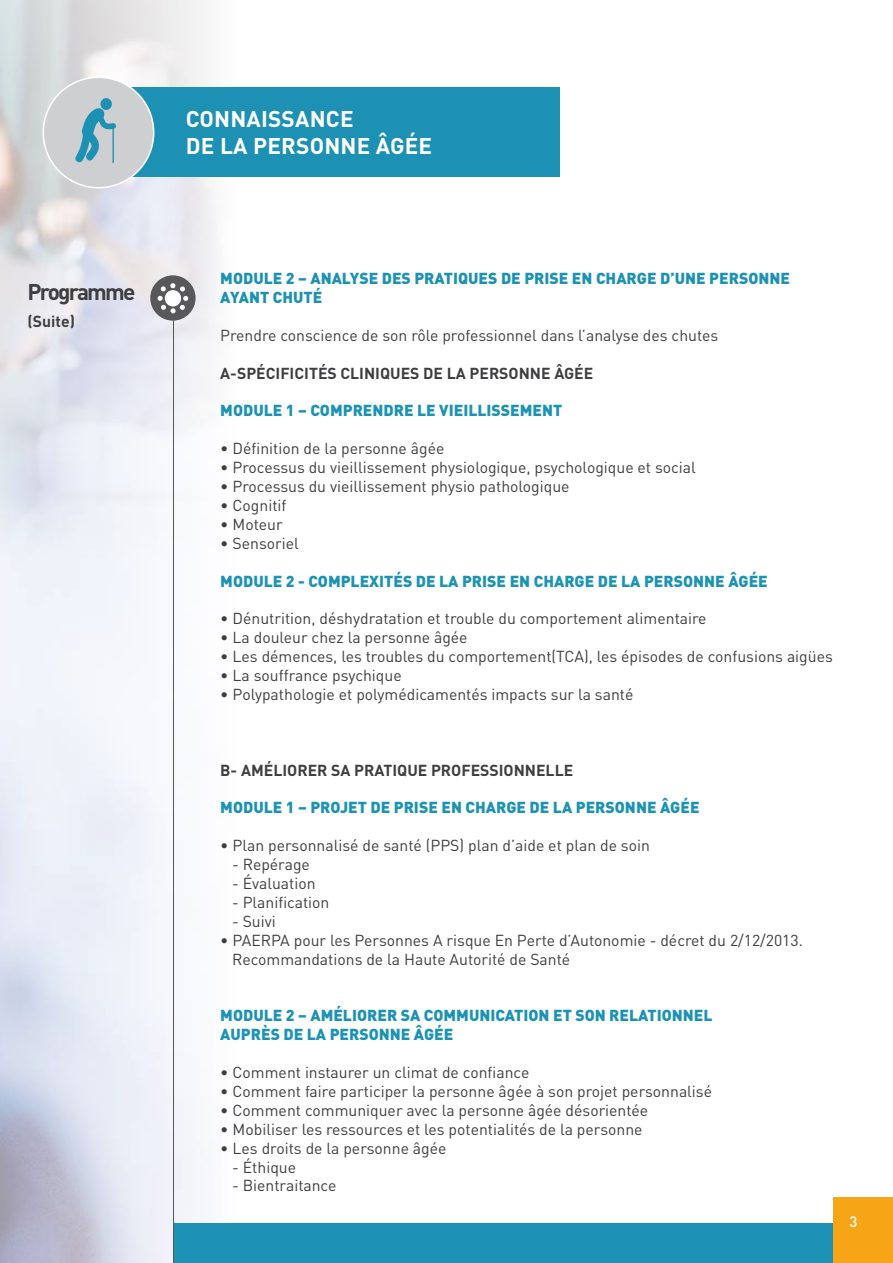
<style>
.page{position:relative;width:893px;height:1263px;background:#fff}
.page>*{position:absolute;margin:0;border:0;box-sizing:border-box;transform-origin:0 0}
.t1{font:700 22.5px/27px "DIN Pro";letter-spacing:.01em;color:#fff}
.t2{font:700 22.5px "DIN Pro";letter-spacing:-.08em;color:#3e3d40}
.t3{font:15.75px/18.9px "DIN Pro";color:#3e3d40}
.t4{font:900 15.75px "DIN Pro";color:#1c92b5}
.t5{font:700 15.75px "DIN Pro";color:#3e3d40}
.t6{font:900 15.75px/18.9px "DIN Pro";color:#1b92b6}
.t7{font:900 15.75px/18.9px "DIN Pro";color:#1d91b4}
.t8{font:15.75px "DIN Pro";color:#3e3e40}
.t9{font:500 15px "DIN Pro";color:#fff}
</style>
<div class="page">
<img style="left:0;top:0;width:268px;height:1263px">
<div style="left:173px;top:1224px;width:720px;height:39px;background:#1d91b3"></div>
<div style="left:834px;top:1197px;width:59px;height:66px;background:#f6a517"></div>
<hr style="left:173px;top:297px;width:1px;height:966px;background:#58585a">
<div style="left:150px;top:275px;width:46px;height:46px;background:#58585a;border-radius:50%"></div>
<svg style="left:158px;top:283px;width:30px;height:30px"></svg>
<div style="left:131px;top:87px;width:429px;height:90px;background:#1d91b3"></div>
<div style="left:43px;top:77px;width:111px;height:111px;background:#cecfd0;border-radius:50%"></div>
<div style="left:43px;top:77px;width:111px;height:111px;border:2px solid #fff;border-radius:50%"></div>
<svg style="left:75px;top:108px;width:41px;height:55px"></svg>
<div style="left:101px;top:98px;width:11px;height:12px;background:#1d91b3;border-radius:50%"></div>
<h1 class="t2" style="left:28px;top:277px;width:109px">Programme</h1>
<p class="t5" style="left:28px;top:311px;width:49px">(Suite)</p>
<h1 class="t1" style="left:186px;top:104px;width:248px">CONNAISSANCE<br>DE LA PERSONNE ÂGÉE</h1>
<p class="t7" style="left:220px;top:268px;width:571px">MODULE 2 – ANALYSE DES PRATIQUES DE PRISE EN CHARGE D’UNE PERSONNE<br>AYANT CHUTÉ</p>
<p class="t8" style="left:220px;top:324px;width:499px">Prendre conscience de son rôle professionnel dans l’analyse des chutes</p>
<p class="t5" style="left:220px;top:362px;width:375px">A-SPÉCIFICITÉS CLINIQUES DE LA PERSONNE ÂGÉE</p>
<p class="t4" style="left:220px;top:400px;width:343px">MODULE 1 – COMPRENDRE LE VIEILLISSEMENT</p>
<p class="t3" style="left:220px;top:438px;width:226px">• Définition de la personne âgée</p>
<p class="t3" style="left:220px;top:457px;width:477px">• Processus du vieillissement physiologique, psychologique et social</p>
<p class="t3" style="left:220px;top:476px;width:351px">• Processus du vieillissement physio pathologique</p>
<p class="t3" style="left:220px;top:495px;width:68px">• Cognitif</p>
<p class="t3" style="left:220px;top:514px;width:64px">• Moteur</p>
<p class="t3" style="left:220px;top:533px;width:80px">• Sensoriel</p>
<p class="t4" style="left:220px;top:570px;width:549px">MODULE 2 - COMPLEXITÉS DE LA PRISE EN CHARGE DE LA PERSONNE ÂGÉE</p>
<p class="t3" style="left:220px;top:609px;width:488px">• Dénutrition, déshydratation et trouble du comportement alimentaire</p>
<p class="t3" style="left:220px;top:627px;width:249px">• La douleur chez la personne âgée</p>
<p class="t3" style="left:220px;top:646px;width:614px">• Les démences, les troubles du comportement(TCA), les épisodes de confusions aigües</p>
<p class="t3" style="left:220px;top:665px;width:183px">• La souffrance psychique</p>
<p class="t3" style="left:220px;top:684px;width:415px">• Polypathologie et polymédicamentés impacts sur la santé</p>
<p class="t5" style="left:220px;top:759px;width:354px">B- AMÉLIORER SA PRATIQUE PROFESSIONNELLE</p>
<p class="t4" style="left:220px;top:797px;width:481px">MODULE 1 – PROJET DE PRISE EN CHARGE DE LA PERSONNE ÂGÉE</p>
<p class="t3" style="left:220px;top:835px;width:431px">• Plan personnalisé de santé (PPS) plan d’aide et plan de soin</p>
<p class="t3" style="left:232px;top:854px;width:79px">- Repérage</p>
<p class="t3" style="left:232px;top:873px;width:85px">- Évaluation</p>
<p class="t3" style="left:232px;top:892px;width:99px">- Planification</p>
<p class="t3" style="left:232px;top:911px;width:45px">- Suivi</p>
<p class="t3" style="left:232px;top:930px;width:572px;text-indent:-12px">• PAERPA pour les Personnes A risque En Perte d’Autonomie - décret du 2/12/2013.<br>Recommandations de la Haute Autorité de Santé</p>
<p class="t6" style="left:220px;top:1005px;width:494px">MODULE 2 – AMÉLIORER SA COMMUNICATION ET SON RELATIONNEL<br>AUPRÈS DE LA PERSONNE ÂGÉE</p>
<p class="t3" style="left:220px;top:1062px;width:311px">• Comment instaurer un climat de confiance</p>
<p class="t3" style="left:220px;top:1081px;width:493px">• Comment faire participer la personne âgée à son projet personnalisé</p>
<p class="t3" style="left:220px;top:1100px;width:429px">• Comment communiquer avec la personne âgée désorientée</p>
<p class="t3" style="left:220px;top:1119px;width:424px">• Mobiliser les ressources et les potentialités de la personne</p>
<p class="t3" style="left:220px;top:1138px;width:228px">• Les droits de la personne âgée</p>
<p class="t3" style="left:232px;top:1157px;width:66px">- Éthique</p>
<p class="t3" style="left:232px;top:1176px;width:106px">- Bientraitance</p>
<p class="t9" style="left:850px;top:1211px;width:9px">3</p>
</div>
